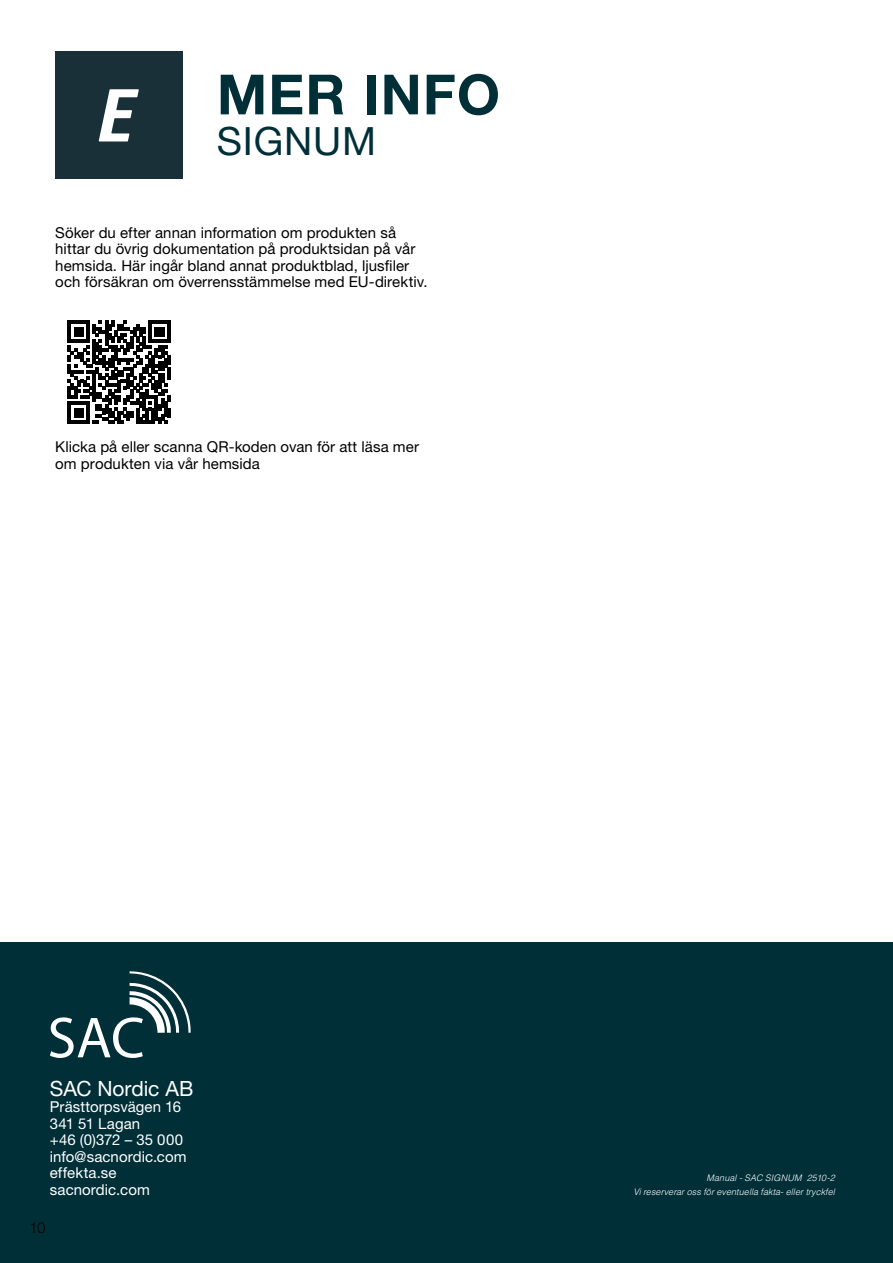
<style>
.page{position:relative;width:893px;height:1263px;background:#fff}
.page>*{position:absolute;margin:0;border:0;box-sizing:border-box;transform-origin:0 0}
.t1{font:700 55.5px "Helvetica Neue LT Std";letter-spacing:.02em;color:#002f38}
.t2{font:39px "Helvetica Neue LT Std";letter-spacing:.02em;color:#002f38}
.t3{font:21px "Helvetica Neue LT Std";letter-spacing:-.005em;color:#fff}
.t4{font:15px/16.5px "Helvetica Neue LT Std";letter-spacing:.005em;color:#000}
.t5{font:15px/16.5px "Helvetica Neue LT Std";letter-spacing:.005em;color:#fff}
.t6{font:300 15px "Helvetica Neue LT Std";color:#000}
.t7{font:italic 300 9px/13.5px "Helvetica LT Std";letter-spacing:.01em;color:#fff;text-align:right}
</style>
<div class="page">
<div style="left:55px;top:51px;width:128px;height:128px;background:#193039"></div>
<svg style="left:99px;top:89px;width:40px;height:52px"></svg>
<div style="left:0;top:942px;width:893px;height:321px;background:#002f38"></div>
<svg style="left:50px;top:971px;width:141px;height:87px"></svg>
<svg style="left:68px;top:321px;width:102px;height:102px"></svg>
<h1 class="t1" style="left:217px;top:60px;width:285px">MER INFO</h1>
<h2 class="t2" style="left:217px;top:118px;width:161px">SIGNUM</h2>
<p class="t4" style="left:55px;top:224px;width:374px">Söker du efter annan information om produkten så hittar du övrig dokumentation på produktsidan på vår hemsida. Här ingår bland annat produktblad, ljusfiler och försäkran om överrensstämmelse med EU-direktiv.</p>
<p class="t4" style="left:55px;top:438px;width:365px">Klicka på eller scanna QR-koden ovan för att läsa mer om produkten via vår hemsida</p>
<h3 class="t3" style="left:50px;top:1076px;width:145px">SAC Nordic AB</h3>
<p class="t5" style="left:50px;top:1098px;width:138px">Prästtorpsvägen 16<br>341 51 Lagan<br>+46 (0)372 – 35 000 info@sacnordic.com effekta.se sacnordic.com</p>
<p class="t6" style="left:30px;top:1219px;width:17px">10</p>
<p class="t7" style="left:633px;top:1171px;width:203px">Manual - SAC SIGNUM 2510-2<br>Vi reserverar oss för eventuella fakta- eller tryckfel</p>
</div>
